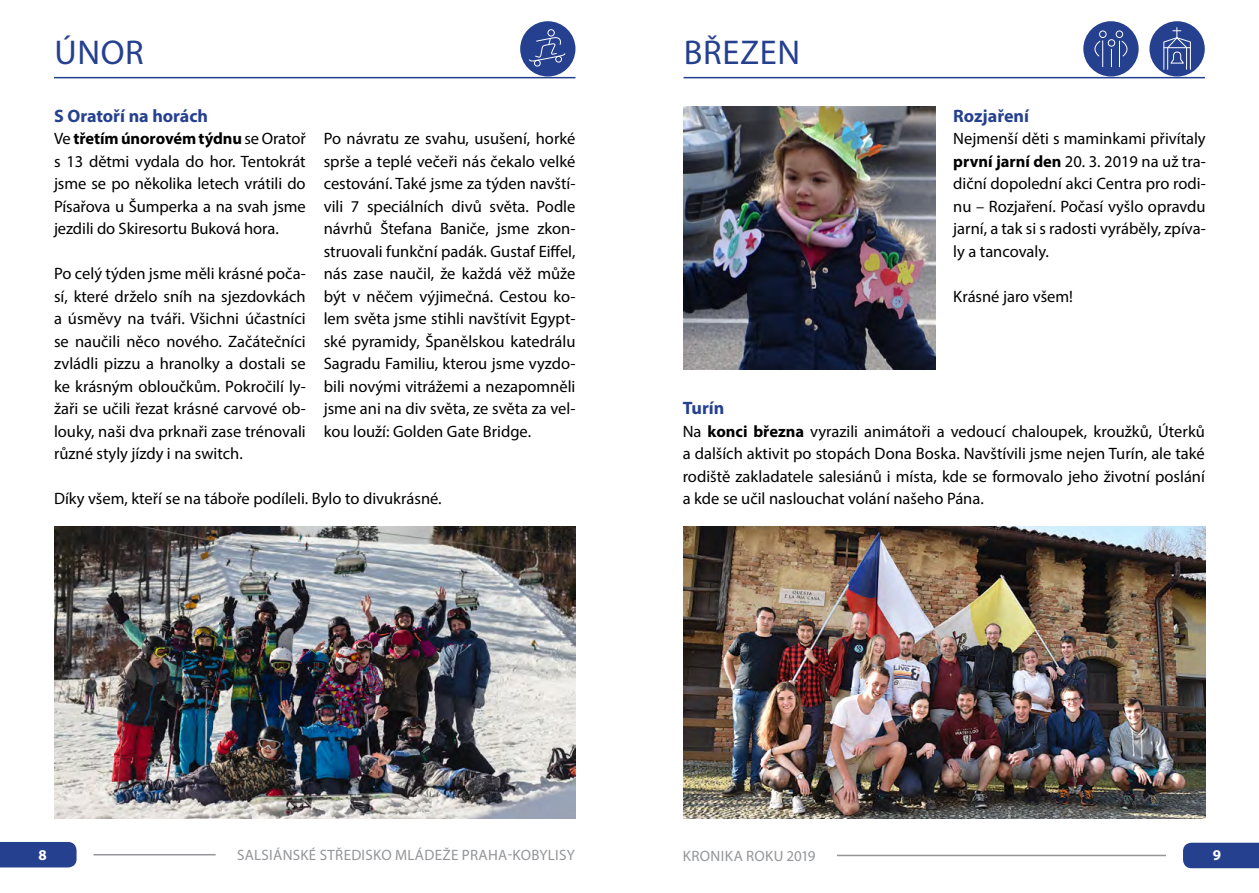
<style>
.page{position:relative;width:1259px;height:893px;background:#fff}
.page>*{position:absolute;margin:0;border:0;box-sizing:border-box;transform-origin:0 0}
.t1{font:34.5px "Myriad Pro";letter-spacing:.02em;color:#25408f}
.t2{font:700 18px "Myriad Pro";color:#25408f}
.t3{font:16.5px/22.5px "Myriad Pro";color:#000;text-align:justify}
.t4{font:15px "Myriad Pro";letter-spacing:.02em;color:#939598}
.t5{font:700 15px "Myriad Pro";color:#fff}
.s1{font-weight:700}
</style>
<div class="page">
<hr style="left:94px;top:854px;width:122px;height:1px;background:#939598">
<div style="left:0;top:842px;width:77px;height:25px;background:#25408f"></div>
<hr style="left:837px;top:855px;width:329px;height:1px;background:#939598">
<div style="left:1183px;top:843px;width:76px;height:25px;background:#25408f"></div>
<hr style="left:54px;top:77px;width:521px;height:1px;background:#25408f">
<hr style="left:683px;top:77px;width:522px;height:1px;background:#25408f">
<img style="left:54px;top:527px;width:521px;height:292px">
<img style="left:683px;top:527px;width:522px;height:292px">
<img style="left:683px;top:106px;width:252px;height:263px">
<div style="left:520px;top:21px;width:55px;height:55px;background:#25408f;border-radius:50%"></div>
<div style="left:547px;top:29px;width:8px;height:7px;border:1px solid #fff;border-radius:50%"></div>
<svg style="left:529px;top:37px;width:37px;height:29px"></svg>
<div style="left:1149px;top:21px;width:55px;height:55px;background:#25408f;border-radius:50%"></div>
<svg style="left:1163px;top:28px;width:28px;height:42px"></svg>
<div style="left:1083px;top:21px;width:55px;height:55px;background:#25408f;border-radius:50%"></div>
<svg style="left:1111px;top:49px;width:1px;height:18px"></svg>
<div style="left:1107px;top:39px;width:8px;height:8px;border:1px solid #fff;border-radius:50%"></div>
<div style="left:1099px;top:31px;width:7px;height:7px;border:1px solid #fff;border-radius:50%"></div>
<div style="left:1115px;top:31px;width:8px;height:7px;border:1px solid #fff;border-radius:50%"></div>
<svg style="left:1089px;top:40px;width:14px;height:27px"></svg>
<svg style="left:1119px;top:40px;width:13px;height:27px"></svg>
<h1 class="t1" style="left:54px;top:31px;width:91px">ÚNOR</h1>
<h1 class="t1" style="left:684px;top:31px;width:118px">BŘEZEN</h1>
<p class="t2" style="left:54px;top:104px;width:156px">S Oratoří na horách</p>
<p class="t3" style="left:54px;top:127px;width:253px">Ve <span class="s1">třetím únorovém týdnu</span> se Oratoř s 13 dětmi vydala do hor. Tentokrát jsme se po několika letech vrátili do Písařova u Šumperka a na svah jsme jezdili do Skiresortu Buková hora.</p>
<p class="t3" style="left:54px;top:262px;width:253px">Po celý týden jsme měli krásné poča&shy;sí, které drželo sníh na sjezdovkách a úsměvy na tváři. Všichni účastníci se naučili něco nového. Začátečníci zvládli pizzu a hranolky a dostali se ke krásným obloučkům. Pokročilí ly&shy;žaři se učili řezat krásné carvové ob&shy;louky, naši dva prknaři zase trénovali různé styly jízdy i na switch.</p>
<p class="t3" style="left:324px;top:127px;width:253px">Po návratu ze svahu, usušení, horké sprše a teplé večeři nás čekalo velké cestování. Také jsme za týden navští&shy;vili 7 speciálních divů světa. Podle návrhů Štefana Baniče, jsme zkon&shy;struovali funkční padák. Gustaf Eiffel, nás zase naučil, že každá věž může být v něčem výjimečná. Cestou ko&shy;lem světa jsme stihli navštívit Egypt&shy;ské pyramidy, Španělskou katedrálu Sagradu Familiu, kterou jsme vyzdo&shy;bili novými vitrážemi a nezapomněli jsme ani na div světa, ze světa za vel&shy;kou louží: Golden Gate Bridge.</p>
<p class="t2" style="left:953px;top:104px;width:77px">Rozjaření</p>
<p class="t3" style="left:953px;top:127px;width:254px">Nejmenší děti s maminkami přivítaly <span class="s1">první jarní den</span> 20. 3. 2019 na už tra&shy;diční dopolední akci Centra pro rodi&shy;nu – Rozjaření. Počasí vyšlo opravdu jarní, a tak si s radosti vyráběly, zpíva&shy;ly a tancovaly.</p>
<p class="t3" style="left:953px;top:284px;width:121px">Krásné jaro všem!</p>
<p class="t2" style="left:683px;top:396px;width:43px">Turín</p>
<p class="t3" style="left:683px;top:419px;width:524px">Na <span class="s1">konci března</span> vyrazili animátoři a vedoucí chaloupek, kroužků, Úterků a dalších aktivit po stopách Dona Boska. Navštívili jsme nejen Turín, ale také rodiště zakladatele salesiánů i místa, kde se formovalo jeho životní poslání</p>
<p class="t3" style="left:54px;top:487px;width:389px">Díky všem, kteří se na táboře podíleli. Bylo to divukrásné.</p>
<p class="t3" style="left:683px;top:487px;width:303px">a kde se učil naslouchat volání našeho Pána.</p>
<p class="t5" style="left:38px;top:845px;width:10px">8</p>
<p class="t4" style="left:237px;top:846px;width:339px">SALSIÁNSKÉ STŘEDISKO MLÁDEŽE PRAHA-KOBYLISY</p>
<p class="t4" style="left:683px;top:847px;width:134px">KRONIKA ROKU 2019</p>
<p class="t5" style="left:1212px;top:845px;width:10px">9</p>
</div>
